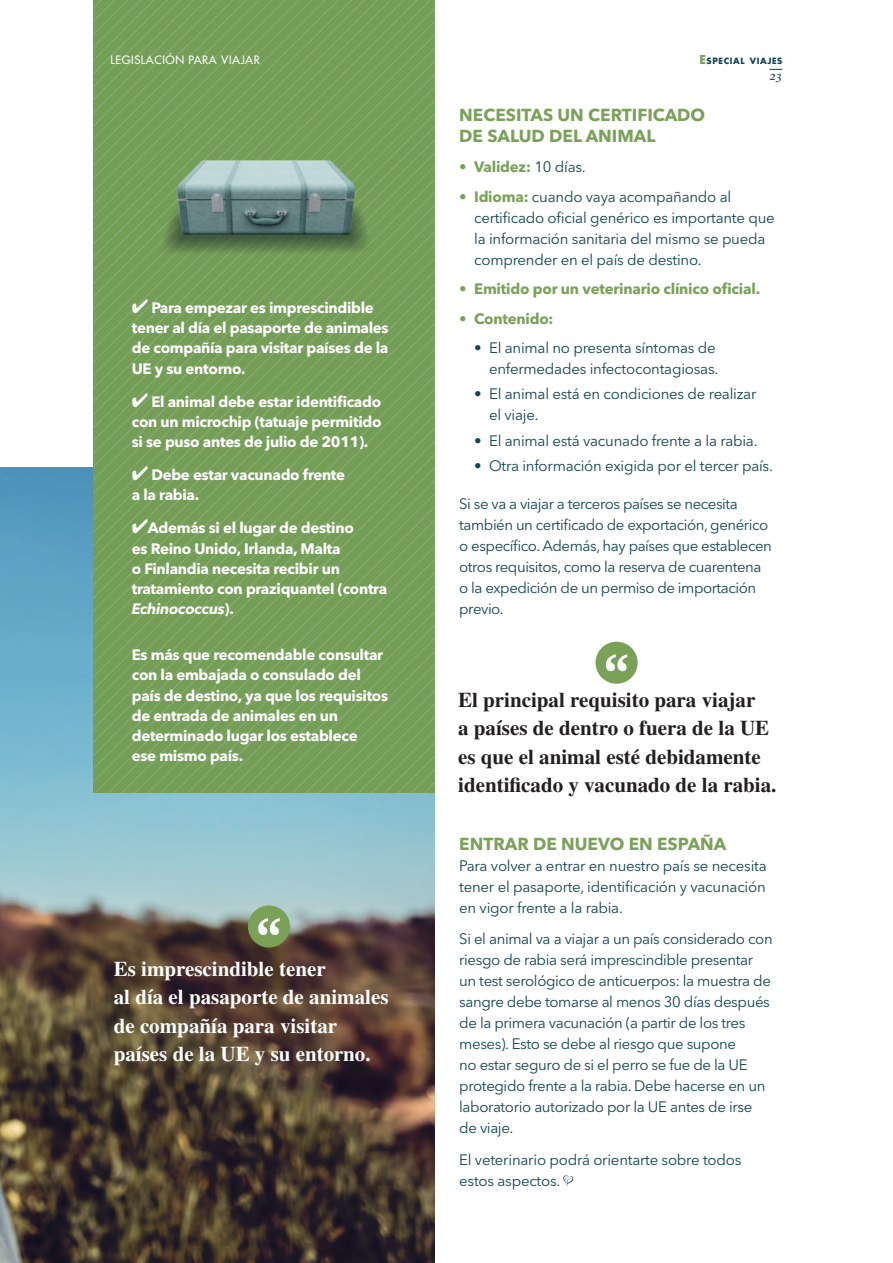
<style>
.page{position:relative;width:893px;height:1263px;background:#fff}
.page>*{position:absolute;margin:0;border:0;box-sizing:border-box;transform-origin:0 0}
.LOVET_Destacado{font:700 21px/28.5px "Times LT Std";color:#231f20}
.LOVET_Destacado_blan{font:700 21px/28.5px "Times LT Std";color:#fff}
.LOVET_Especial_Apart{font:700 17.25px/21px "Avenir Next LT Pro";color:#79a258}
.LOVET_Texto{font:15px/21px "Avenir Next LT Pro";letter-spacing:-.025em;color:#134454}
.LOVET_Despiece_texto{font:700 15px/20.2px "Avenir Next LT Pro";letter-spacing:-.02em;color:#fff}
.t1{font:700 15px "Avenir Next LT Pro";letter-spacing:-.015em;color:#79a258}
.t2{font:italic 13.5px "Adobe Hebrew";color:#134454}
.LOVET_Cintillo_titul{font:500 11.25px "Futura Std";letter-spacing:.05em;color:#fff}
.t3{font:700 8.4px "Futura Std";letter-spacing:.07em;color:#134454}
.s1{font-style:italic}
.s2{font-size:12px;color:#79a258}
.s3{font-weight:400}
.s4{font-weight:400;color:#134454}
.s5{color:#79a258}
.s6{font-weight:700;color:#79a258}
</style>
<div class="page">
<img style="left:0;top:468px;width:434px;height:795px">
<img style="left:94px;top:0;width:340px;height:792px">
<div style="left:248px;top:905px;width:42px;height:42px;background:#79a258;border-radius:50%"></div>
<svg style="left:258px;top:918px;width:22px;height:17px"></svg>
<div style="left:595px;top:642px;width:43px;height:42px;background:#79a258;border-radius:50%"></div>
<svg style="left:606px;top:654px;width:21px;height:17px"></svg>
<svg style="left:563px;top:1175px;width:10px;height:11px"></svg>
<svg style="left:769px;top:69px;width:13px;height:1px"></svg>
<p class="LOVET_Cintillo_titul" style="left:111px;top:53px;width:151px">LEGISLACIÓN PARA VIAJAR</p>
<p class="LOVET_Despiece_texto" style="left:132px;top:297px;width:258px">✔ Para empezar es imprescindible tener al día el pasaporte de animales de compañía para visitar países de la<br>UE y su entorno.</p>
<p class="LOVET_Despiece_texto" style="left:132px;top:391px;width:251px;text-align:justify">✔ El animal debe estar identificado con un microchip (tatuaje permitido si se puso antes de julio de 2011).</p>
<p class="LOVET_Despiece_texto" style="left:132px;top:464px;width:215px">✔ Debe estar vacunado frente a la rabia.</p>
<p class="LOVET_Despiece_texto" style="left:132px;top:518px;width:257px">✔Además si el lugar de destino<br>es Reino Unido, Irlanda, Malta<br>o Finlandia necesita recibir un tratamiento con praziquantel (contra<br><span class="s1">Echinococcus</span>).</p>
<p class="LOVET_Despiece_texto" style="left:132px;top:644px;width:258px">Es más que recomendable consultar con la embajada o consulado del país de destino, ya que los requisitos de entrada de animales en un determinado lugar los establece<br>ese mismo país.</p>
<p class="LOVET_Destacado_blan" style="left:114px;top:954px;width:276px">Es imprescindible tener<br>al día el pasaporte de animales de compañía para visitar países de la UE y su entorno.</p>
<p class="t3" style="left:699px;top:55px;width:85px"><span class="s2">E</span>SPECIAL VIAJES</p>
<p class="t2" style="left:769px;top:68px;width:15px">23</p>
<p class="LOVET_Especial_Apart" style="left:459px;top:105px;width:248px">NECESITAS UN CERTIFICADO<br>DE SALUD DEL ANIMAL</p>
<p class="t1" style="left:459px;top:158px;width:128px"><span class="s3">•</span> Validez: <span class="s4">10 días.</span></p>
<p class="LOVET_Texto" style="left:474px;top:186px;width:302px;text-indent:-15px"><span class="s5">•</span> <span class="s6">Idioma:</span> cuando vaya acompañando al certificado oficial genérico es importante que la información sanitaria del mismo se pueda comprender en el país de destino.</p>
<p class="t1" style="left:459px;top:280px;width:302px"><span class="s3">•</span> Emitido por un veterinario clínico oficial.</p>
<p class="t1" style="left:459px;top:309px;width:96px"><span class="s3">•</span> Contenido:</p>
<p class="LOVET_Texto" style="left:474px;top:337px;width:246px;text-align:right">• El animal no presenta síntomas de enfermedades infectocontagiosas.</p>
<p class="LOVET_Texto" style="left:489px;top:383px;width:269px;text-indent:-15px">• El animal está en condiciones de realizar el viaje.</p>
<p class="LOVET_Texto" style="left:474px;top:430px;width:285px">• El animal está vacunado frente a la rabia.</p>
<p class="LOVET_Texto" style="left:474px;top:455px;width:300px">• Otra información exigida por el tercer país.</p>
<p class="LOVET_Texto" style="left:459px;top:493px;width:314px">Si se va a viajar a terceros países se necesita también un certificado de exportación, genérico o específico. Además, hay países que establecen otros requisitos, como la reserva de cuarentena o la expedición de un permiso de importación previo.</p>
<p class="LOVET_Destacado" style="left:458px;top:685px;width:320px">El principal requisito para viajar<br>a países de dentro o fuera de la UE es que el animal esté debidamente identificado y vacunado de la rabia.</p>
<p class="LOVET_Especial_Apart" style="left:459px;top:833px;width:269px">ENTRAR DE NUEVO EN ESPAÑA</p>
<p class="LOVET_Texto" style="left:459px;top:855px;width:309px;text-align:justify">Para volver a entrar en nuestro país se necesita tener el pasaporte, identificación y vacunación en vigor frente a la rabia.</p>
<p class="LOVET_Texto" style="left:459px;top:929px;width:315px">Si el animal va a viajar a un país considerado con riesgo de rabia será imprescindible presentar un test serológico de anticuerpos: la muestra de sangre debe tomarse al menos 30 días después de la primera vacunación (a partir de los tres meses). Esto se debe al riesgo que supone<br>no estar seguro de si el perro se fue de la UE protegido frente a la rabia. Debe hacerse en un laboratorio autorizado por la UE antes de irse de viaje.</p>
<p class="LOVET_Texto" style="left:459px;top:1149px;width:284px">El veterinario podrá orientarte sobre todos estos aspectos.</p>
</div>
